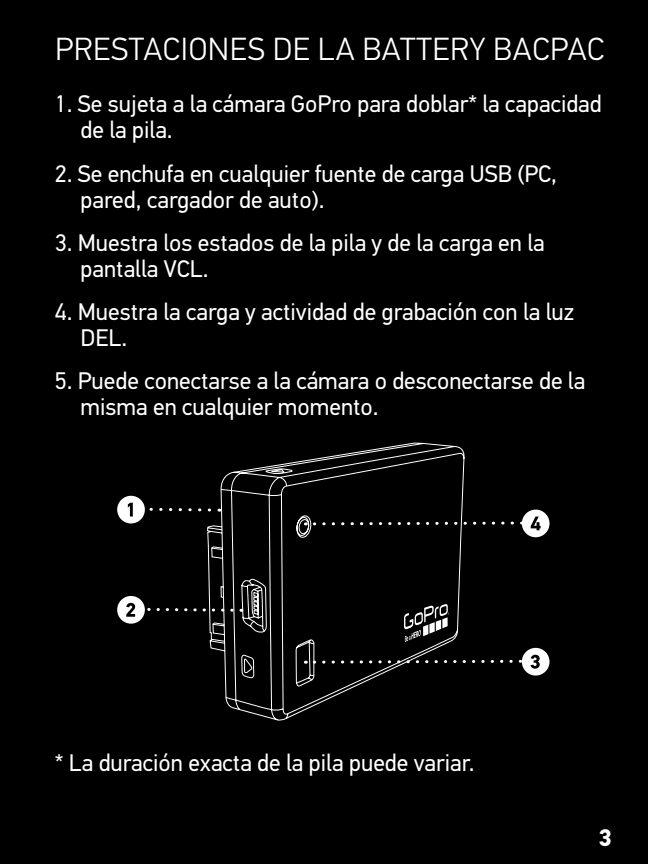
<style>
.page{position:relative;width:648px;height:864px;background:#000}
.page>*{position:absolute;margin:0;border:0;box-sizing:border-box;transform-origin:0 0}
.t1{font:300 32px "PF Din Text Pro";letter-spacing:.02em;color:#fff}
.t2{font:24px/26px "PF Din Text Pro";color:#fff}
.t3{font:700 24px "PF Din Text Pro";color:#fff}
</style>
<div class="page">
<div style="left:522px;top:510px;width:28px;height:27px;background:#fff;border-radius:50%"></div>
<svg style="left:465px;top:517px;width:76px;height:13px"></svg>
<div style="left:522px;top:648px;width:28px;height:28px;background:#fff;border-radius:50%"></div>
<svg style="left:465px;top:655px;width:75px;height:14px"></svg>
<div style="left:117px;top:596px;width:28px;height:28px;background:#fff;border-radius:50%"></div>
<div style="left:117px;top:496px;width:28px;height:27px;background:#fff;border-radius:50%"></div>
<svg style="left:225px;top:442px;width:240px;height:279px"></svg>
<svg style="left:126px;top:468px;width:167px;height:211px"></svg>
<svg style="left:404px;top:604px;width:45px;height:38px"></svg>
<h1 class="t1" style="left:55px;top:30px;width:551px">PRESTACIONES DE LA BATTERY BACPAC</h1>
<p class="t2" style="left:81px;top:91px;width:523px;text-indent:-26px">1. Se sujeta a la cámara GoPro para doblar* la capacidad de la pila.</p>
<p class="t2" style="left:81px;top:161px;width:478px;text-indent:-26px">2. Se enchufa en cualquier fuente de carga USB (PC, pared, cargador de auto).</p>
<p class="t2" style="left:81px;top:230px;width:466px;text-indent:-26px">3. Muestra los estados de la pila y de la carga en la pantalla VCL.</p>
<p class="t2" style="left:81px;top:299px;width:495px;text-indent:-26px">4. Muestra la carga y actividad de grabación con la luz<br>DEL.</p>
<p class="t2" style="left:81px;top:368px;width:506px;text-indent:-26px">5. Puede conectarse a la cámara o desconectarse de la misma en cualquier momento.</p>
<p class="t2" style="left:55px;top:750px;width:421px">* La duración exacta de la pila puede variar.</p>
<p class="t3" style="left:598px;top:823px;width:15px">3</p>
</div>
